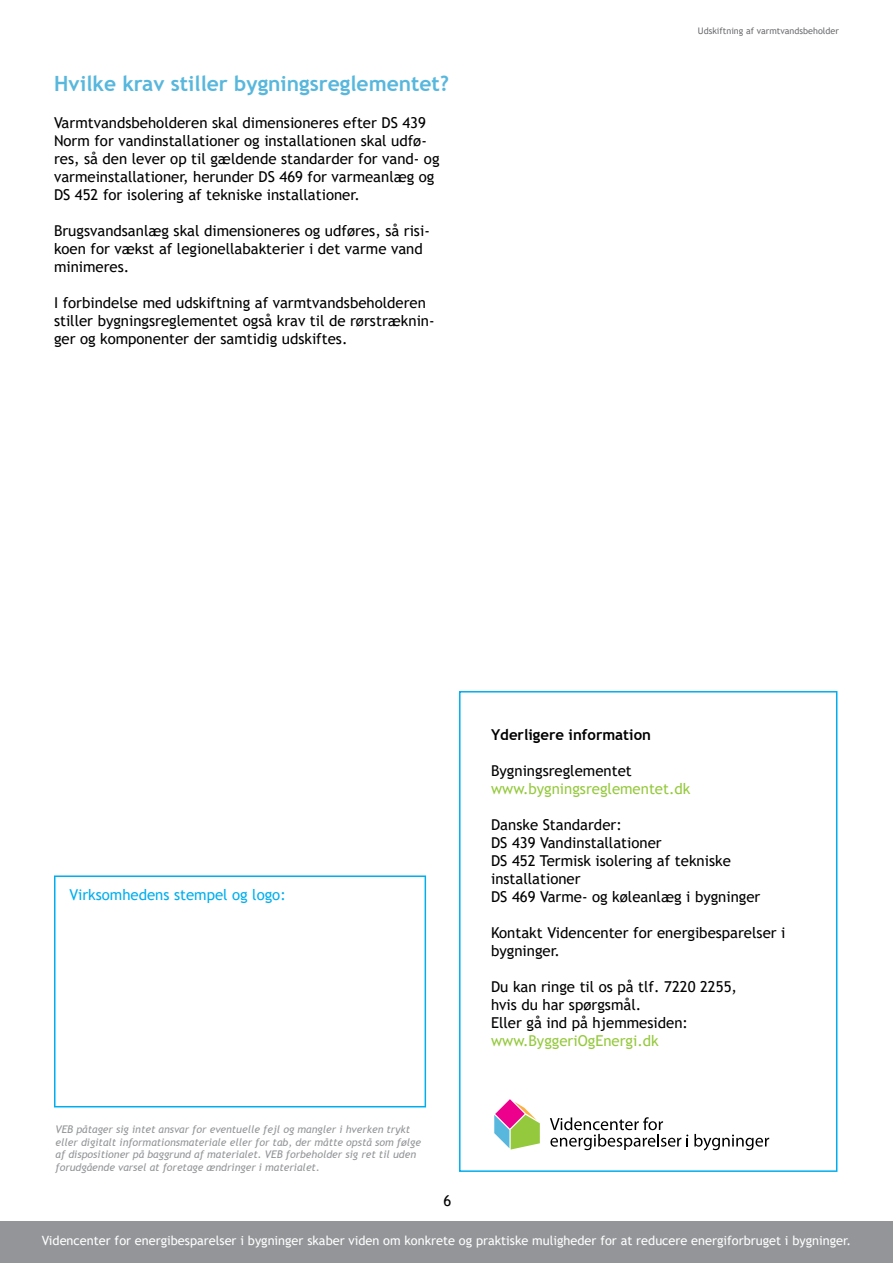
<style>
.page{position:relative;width:893px;height:1263px;background:#fff}
.page>*{position:absolute;margin:0;border:0;box-sizing:border-box;transform-origin:0 0}
.t1{font:700 21px "Trebuchet MS";color:#58b7dd}
.t2{font:15px/18px "Trebuchet MS";color:#000}
.t3{font:15px "Trebuchet MS";color:#95c93d}
.t4{font:15px "Trebuchet MS";color:#00aeef}
.t5{font:700 15px "Trebuchet MS";color:#000}
.t6{font:12.75px "Trebuchet MS";color:#fff}
.t7{font:italic 10.5px/12.6px "Trebuchet MS";color:#939598}
.t8{font:9px "Trebuchet MS";color:#6d6e71}
</style>
<div class="page">
<div style="left:0;top:1221px;width:893px;height:42px;background:#939598"></div>
<svg style="left:694px;top:1134px;width:75px;height:16px"></svg>
<svg style="left:550px;top:1117px;width:138px;height:33px"></svg>
<svg style="left:494px;top:1099px;width:46px;height:50px"></svg>
<div style="left:459px;top:691px;width:378px;height:481px;border:2px solid #00aeef"></div>
<div style="left:54px;top:875px;width:372px;height:232px;border:2px solid #00aeef"></div>
<h1 class="t1" style="left:54px;top:71px;width:397px">Hvilke krav stiller bygningsreglementet?</h1>
<p class="t2" style="left:54px;top:113px;width:387px">Varmtvandsbeholderen skal dimensioneres efter DS 439<br>Norm for vandinstallationer og installationen skal udfø&shy;res, så den lever op til gældende standarder for vand- og varmeinstallationer, herunder DS 469 for varmeanlæg og DS 452 for isolering af tekniske installationer.</p>
<p class="t2" style="left:54px;top:221px;width:377px">Brugsvandsanlæg skal dimensioneres og udføres, så risi&shy;koen for vækst af legionellabakterier i det varme vand minimeres.</p>
<p class="t2" style="left:54px;top:293px;width:382px">I forbindelse med udskiftning af varmtvandsbeholderen stiller bygningsreglementet også krav til de rørstræknin&shy;ger og komponenter der samtidig udskiftes.</p>
<p class="t8" style="left:698px;top:25px;width:142px">Udskiftning af varmtvandsbeholder</p>
<p class="t4" style="left:70px;top:885px;width:218px">Virksomhedens stempel og logo:</p>
<p class="t7" style="left:56px;top:1123px;width:367px">VEB påtager sig intet ansvar for eventuelle fejl og mangler i hverken trykt eller digitalt informationsmateriale eller for tab, der måtte opstå som følge af dispositioner på baggrund af materialet. VEB forbeholder sig ret til uden forudgående varsel at foretage ændringer i materialet.</p>
<p class="t5" style="left:491px;top:726px;width:161px">Yderligere information</p>
<p class="t2" style="left:491px;top:762px;width:142px">Bygningsreglementet</p>
<p class="t3" style="left:491px;top:779px;width:201px">www.bygningsreglementet.dk</p>
<p class="t2" style="left:491px;top:816px;width:271px">Danske Standarder:<br>DS 439 Vandinstallationer<br>DS 452 Termisk isolering af tekniske installationer<br>DS 469 Varme- og køleanlæg i bygninger</p>
<p class="t2" style="left:491px;top:924px;width:296px">Kontakt Videncenter for energibesparelser i bygninger.</p>
<p class="t2" style="left:491px;top:978px;width:247px">Du kan ringe til os på tlf. 7220 2255, hvis du har spørgsmål.<br>Eller gå ind på hjemmesiden:</p>
<p class="t3" style="left:491px;top:1031px;width:169px">www.ByggeriOgEnergi.dk</p>
<p class="t2" style="left:443px;top:1192px;width:9px">6</p>
<p class="t6" style="left:42px;top:1232px;width:811px">Videncenter for energibesparelser i bygninger skaber viden om konkrete og praktiske muligheder for at reducere energiforbruget i bygninger.</p>
</div>
